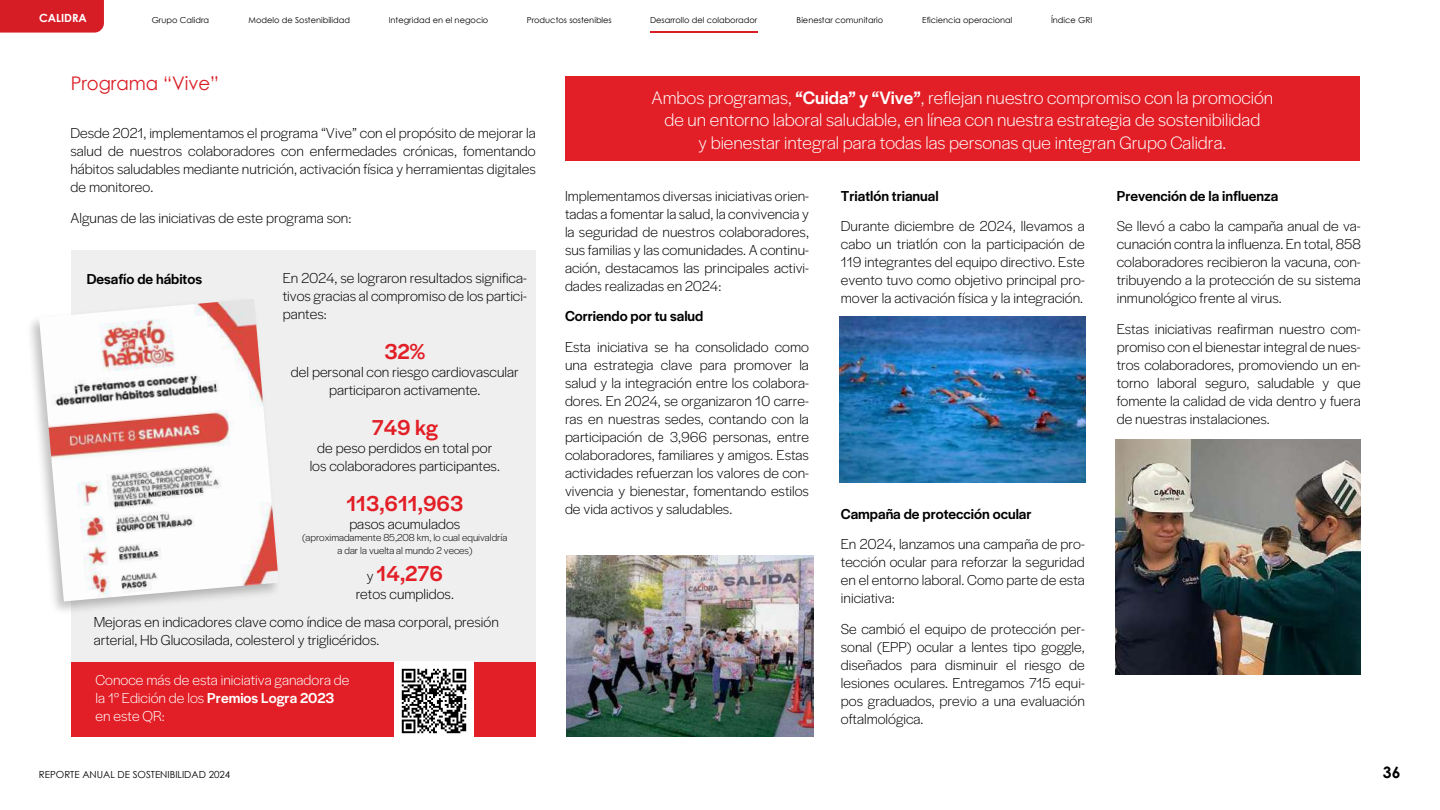
<style>
.page{position:relative;width:1440px;height:810px;background:#fff}
.page>*{position:absolute;margin:0;border:0;box-sizing:border-box;transform-origin:0 0}
.t1{font:22.5px "Halyard Display VF";color:#e21e26}
.t2{font:18.75px/22.5px "Halyard Display VF";color:#fff;text-align:center}
.t3{font:18.75px "Century Gothic";letter-spacing:-.005em;color:#d91d24}
.t4{font:700 15.75px "Century Gothic";color:#000}
.t5{font:15px/18px "Halyard Display VF";color:#000;text-align:justify}
.t6{font:15px/18px "Halyard Display VF";color:#fff}
.t7{font:700 11.25px "Century Gothic";color:#fff}
.t8{font:10.5px/12.6px "Halyard Display VF";color:#000;text-align:center}
.t9{font:9.75px "Century Gothic";color:#000}
.t10{font:8.25px "Century Gothic";color:#000}
.s1{font-size:15px;color:#000}
</style>
<div class="page">
<div style="left:71px;top:250px;width:465px;height:486px;background:#efefef"></div>
<div style="left:71px;top:662px;width:465px;height:74px;background:#e21e26"></div>
<div style="left:565px;top:76px;width:795px;height:85px;background:#e21e26"></div>
<div style="left:0;top:0;width:104px;height:33px;background:#d61c25"></div>
<hr style="left:650px;top:31px;width:108px;height:2px;background:#d61c25">
<img style="left:39px;top:299px;width:240px;height:302px">
<img style="left:566px;top:556px;width:248px;height:180px">
<img style="left:840px;top:317px;width:245px;height:166px">
<img style="left:1116px;top:439px;width:245px;height:236px">
<img style="left:394px;top:661px;width:79px;height:75px">
<p class="t7" style="left:39px;top:9px;width:49px">CALIDRA</p>
<p class="t10" style="left:152px;top:14px;width:59px">Grupo Calidra</p>
<p class="t10" style="left:249px;top:14px;width:103px">Modelo de Sostenibilidad</p>
<p class="t10" style="left:389px;top:14px;width:101px">Integridad en el negocio</p>
<p class="t10" style="left:527px;top:14px;width:86px">Productos sostenibles</p>
<p class="t10" style="left:650px;top:14px;width:109px">Desarrollo del colaborador</p>
<p class="t10" style="left:797px;top:14px;width:88px">Bienestar comunitario</p>
<p class="t10" style="left:922px;top:14px;width:92px">Eficiencia operacional</p>
<p class="t10" style="left:1051px;top:14px;width:43px">Índice GRI</p>
<p class="t3" style="left:71px;top:70px;width:150px">Programa “Vive”</p>
<p class="t5" style="left:70px;top:123px;width:467px">Desde 2021, implementamos el programa “Vive” con el propósito de mejorar la salud de nuestros colaboradores con enfermedades crónicas, fomentando hábitos saludables mediante nutrición, activación física y herramientas digitales de monitoreo.</p>
<p class="t5" style="left:70px;top:208px;width:282px">Algunas de las iniciativas de este programa son:</p>
<p class="t5" style="left:87px;top:269px;width:117px">Desafío de hábitos</p>
<p class="t5" style="left:283px;top:269px;width:246px">En 2024, se lograron resultados significa&shy;tivos gracias al compromiso de los partici&shy;pantes:</p>
<h1 class="t1" style="left:384px;top:336px;width:42px">32%</h1>
<p class="t5" style="left:291px;top:362px;width:229px;text-align:center">del personal con riesgo cardiovascular participaron activamente.</p>
<h1 class="t1" style="left:372px;top:411px;width:67px">749 kg</h1>
<p class="t5" style="left:310px;top:438px;width:192px;text-align:center">de peso perdidos en total por los colaboradores participantes.</p>
<h1 class="t1" style="left:346px;top:487px;width:118px">113,611,963</h1>
<p class="t5" style="left:349px;top:514px;width:112px">pasos acumulados</p>
<p class="t8" style="left:302px;top:531px;width:206px">(aproximadamente 85,208 km, lo cual equivaldría a dar la vuelta al mundo 2 veces)</p>
<h1 class="t1" style="left:367px;top:557px;width:77px"><span class="s1">y</span> 14,276</h1>
<p class="t5" style="left:356px;top:584px;width:100px">retos cumplidos.</p>
<p class="t5" style="left:94px;top:613px;width:407px">Mejoras en indicadores clave como índice de masa corporal, presión arterial, Hb Glucosilada, colesterol y triglicéridos.</p>
<p class="t6" style="left:95px;top:670px;width:256px">Conoce más de esta iniciativa ganadora de la 1° Edición de los Premios Logra 2023 en este QR:</p>
<p class="t2" style="left:652px;top:85px;width:623px">Ambos programas, “Cuida” y “Vive”, reflejan nuestro compromiso con la promoción de un entorno laboral saludable, en línea con nuestra estrategia de sostenibilidad<br>y bienestar integral para todas las personas que integran Grupo Calidra.</p>
<p class="t5" style="left:565px;top:186px;width:245px">Implementamos diversas iniciativas orien&shy;tadas a fomentar la salud, la convivencia y la seguridad de nuestros colaboradores, sus familias y las comunidades. A continu&shy;ación, destacamos las principales activi&shy;dades realizadas en 2024:</p>
<p class="t5" style="left:565px;top:300px;width:245px;line-height:30.8px">Corriendo por tu salud<br>Esta iniciativa se ha consolidado como</p>
<p class="t5" style="left:565px;top:355px;width:245px">una estrategia clave para promover la salud y la integración entre los colabora&shy;dores. En 2024, se organizaron 10 carre&shy;ras en nuestras sedes, contando con la participación de 3,966 personas, entre colaboradores, familiares y amigos. Estas actividades refuerzan los valores de con&shy;vivencia y bienestar, fomentando estilos de vida activos y saludables.</p>
<p class="t5" style="left:841px;top:179px;width:245px;line-height:30.8px">Triatlón trianual<br>Durante diciembre de 2024, llevamos a</p>
<p class="t5" style="left:841px;top:234px;width:246px">cabo un triatlón con la participación de 119 integrantes del equipo directivo. Este evento tuvo como objetivo principal pro&shy;mover la activación física y la integración.</p>
<p class="t5" style="left:1117px;top:179px;width:245px;line-height:30.8px">Prevención de la influenza<br>Se llevó a cabo la campaña anual de va-</p>
<p class="t5" style="left:1117px;top:234px;width:245px">cunación contra la influenza. En total, 858 colaboradores recibieron la vacuna, con&shy;tribuyendo a la protección de su sistema inmunológico frente al virus.</p>
<p class="t5" style="left:1117px;top:319px;width:245px">Estas iniciativas reafirman nuestro com&shy;promiso con el bienestar integral de nues&shy;tros colaboradores, promoviendo un en&shy;torno laboral seguro, saludable y que fomente la calidad de vida dentro y fuera de nuestras instalaciones.</p>
<p class="t5" style="left:841px;top:497px;width:245px;line-height:30.8px">Campaña de protección ocular<br>En 2024, lanzamos una campaña de pro-</p>
<p class="t5" style="left:841px;top:552px;width:245px">tección ocular para reforzar la seguridad en el entorno laboral. Como parte de esta iniciativa:</p>
<p class="t5" style="left:841px;top:619px;width:245px">Se cambió el equipo de protección per&shy;sonal (EPP) ocular a lentes tipo goggle, diseñados para disminuir el riesgo de lesiones oculares. Entregamos 715 equi&shy;pos graduados, previo a una evaluación oftalmológica.</p>
<p class="t9" style="left:39px;top:768px;width:193px">REPORTE ANUAL DE SOSTENIBILIDAD 2024</p>
<p class="t4" style="left:1383px;top:760px;width:19px">36</p>
</div>
